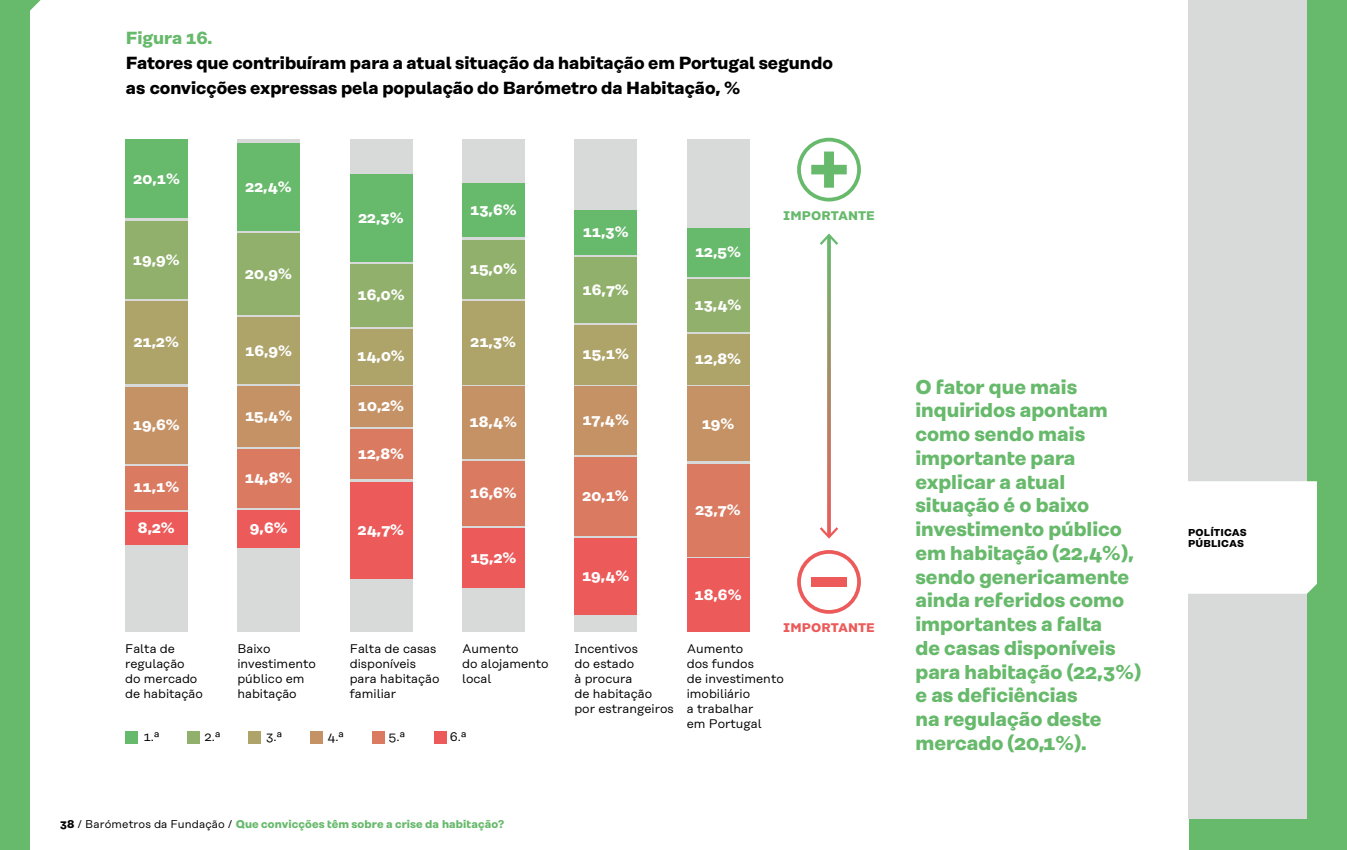
<style>
.page{position:relative;width:1347px;height:850px;background:#fff}
.page>*{position:absolute;margin:0;border:0;box-sizing:border-box;transform-origin:0 0}
.t1{font:700 20px/23.8px "Rational Text";color:#67b96b}
.t2{font:700 17.5px/25px "Rational Text";color:#000}
.t3{font:700 17.5px "Rational Text";color:#67b96b}
.t4{font:700 15px "Rational Text";color:#fff}
.t5{font:12.5px/15px "Rational Text";color:#000}
.t6{font:700 12.5px "Rational Text";letter-spacing:.015em;color:#67b96b}
.t7{font:700 12.5px "Rational Text";letter-spacing:.015em;color:#ec5a5a}
.t8{font:700 11.25px "Rational Text";letter-spacing:.01em;color:#67b96b}
.t9{font:700 10px/11.2px "Rational Text";letter-spacing:.01em;color:#000}
.s1{color:#000}
.s2{font-weight:400;color:#000}
</style>
<div class="page">
<div style="left:0;top:0;width:1346px;height:850px;background:#67b96b"></div>
<div style="left:30px;top:0;width:1158px;height:850px;background:#fff"></div>
<div style="left:1188px;top:0;width:118px;height:819px;background:#d8dada"></div>
<svg style="left:30px;top:0;width:11px;height:11px"></svg>
<div style="left:125px;top:140px;width:63px;height:492px;background:#d8dada"></div>
<div style="left:237px;top:140px;width:63px;height:492px;background:#d8dada"></div>
<div style="left:350px;top:140px;width:62px;height:492px;background:#d8dada"></div>
<div style="left:462px;top:140px;width:62px;height:492px;background:#d8dada"></div>
<div style="left:574px;top:140px;width:63px;height:492px;background:#d8dada"></div>
<div style="left:686px;top:140px;width:63px;height:492px;background:#d8dada"></div>
<div style="left:125px;top:301px;width:63px;height:83px;background:#aea369"></div>
<div style="left:237px;top:318px;width:63px;height:66px;background:#aea369"></div>
<div style="left:350px;top:329px;width:62px;height:55px;background:#aea369"></div>
<div style="left:462px;top:301px;width:62px;height:83px;background:#aea369"></div>
<div style="left:574px;top:325px;width:63px;height:59px;background:#aea369"></div>
<div style="left:686px;top:334px;width:63px;height:50px;background:#aea369"></div>
<div style="left:125px;top:221px;width:63px;height:78px;background:#90b06b"></div>
<div style="left:237px;top:233px;width:63px;height:82px;background:#90b06b"></div>
<div style="left:350px;top:264px;width:62px;height:63px;background:#90b06b"></div>
<div style="left:462px;top:240px;width:62px;height:58px;background:#90b06b"></div>
<div style="left:574px;top:257px;width:63px;height:66px;background:#90b06b"></div>
<div style="left:686px;top:279px;width:63px;height:53px;background:#90b06b"></div>
<div style="left:125px;top:140px;width:63px;height:78px;background:#67b96b"></div>
<div style="left:237px;top:143px;width:63px;height:88px;background:#67b96b"></div>
<div style="left:350px;top:174px;width:62px;height:88px;background:#67b96b"></div>
<div style="left:462px;top:184px;width:62px;height:53px;background:#67b96b"></div>
<div style="left:574px;top:210px;width:63px;height:45px;background:#67b96b"></div>
<div style="left:686px;top:228px;width:63px;height:49px;background:#67b96b"></div>
<div style="left:125px;top:387px;width:63px;height:76px;background:#c59266"></div>
<div style="left:237px;top:387px;width:63px;height:60px;background:#c59266"></div>
<div style="left:350px;top:387px;width:62px;height:40px;background:#c59266"></div>
<div style="left:462px;top:387px;width:62px;height:72px;background:#c59266"></div>
<div style="left:574px;top:387px;width:63px;height:68px;background:#c59266"></div>
<div style="left:686px;top:387px;width:63px;height:74px;background:#c59266"></div>
<div style="left:125px;top:466px;width:63px;height:43px;background:#da7a61"></div>
<div style="left:237px;top:449px;width:63px;height:58px;background:#da7a61"></div>
<div style="left:350px;top:429px;width:62px;height:50px;background:#da7a61"></div>
<div style="left:462px;top:461px;width:62px;height:65px;background:#da7a61"></div>
<div style="left:574px;top:457px;width:63px;height:79px;background:#da7a61"></div>
<div style="left:686px;top:464px;width:63px;height:92px;background:#da7a61"></div>
<div style="left:125px;top:512px;width:63px;height:32px;background:#ec5a5a"></div>
<div style="left:237px;top:510px;width:63px;height:37px;background:#ec5a5a"></div>
<div style="left:350px;top:482px;width:62px;height:97px;background:#ec5a5a"></div>
<div style="left:462px;top:529px;width:62px;height:59px;background:#ec5a5a"></div>
<div style="left:574px;top:539px;width:63px;height:76px;background:#ec5a5a"></div>
<div style="left:686px;top:559px;width:63px;height:73px;background:#ec5a5a"></div>
<div style="left:125px;top:731px;width:13px;height:13px;background:#67b96b"></div>
<div style="left:187px;top:731px;width:12px;height:13px;background:#90b06b"></div>
<div style="left:248px;top:731px;width:13px;height:13px;background:#aea369"></div>
<div style="left:310px;top:731px;width:13px;height:13px;background:#c59266"></div>
<div style="left:372px;top:731px;width:12px;height:13px;background:#da7a61"></div>
<div style="left:434px;top:731px;width:12px;height:13px;background:#ec5a5a"></div>
<svg style="left:820px;top:233px;width:18px;height:306px"></svg>
<svg style="left:811px;top:152px;width:35px;height:36px"></svg>
<div style="left:797px;top:138px;width:63px;height:63px;border:4px solid #67b96b;border-radius:50%"></div>
<div style="left:811px;top:577px;width:35px;height:10px;background:#ec5a5a"></div>
<div style="left:797px;top:550px;width:63px;height:64px;border:4px solid #ec5a5a;border-radius:50%"></div>
<div style="left:1188px;top:481px;width:128px;height:113px;background:#fff"></div>
<h2 class="t3" style="left:126px;top:27px;width:88px">Figura 16.</h2>
<h2 class="t2" style="left:126px;top:50px;width:708px">Fatores que contribuíram para a atual situação da habitação em Portugal segundo as convicções expressas pela população do Barómetro da Habitação, %</h2>
<p class="t4" style="left:134px;top:170px;width:48px">20,1%</p>
<p class="t4" style="left:133px;top:251px;width:48px">19,9%</p>
<p class="t4" style="left:134px;top:333px;width:47px">21,2%</p>
<p class="t4" style="left:133px;top:415px;width:48px">19,6%</p>
<p class="t4" style="left:133px;top:478px;width:47px">11,1%</p>
<p class="t4" style="left:245px;top:177px;width:48px">22,4%</p>
<p class="t4" style="left:245px;top:265px;width:48px">20,9%</p>
<p class="t4" style="left:358px;top:208px;width:47px">22,3%</p>
<p class="t4" style="left:357px;top:286px;width:49px">16,0%</p>
<p class="t4" style="left:245px;top:341px;width:48px">16,9%</p>
<p class="t4" style="left:357px;top:347px;width:49px">14,0%</p>
<p class="t4" style="left:245px;top:407px;width:49px">15,4%</p>
<p class="t4" style="left:245px;top:469px;width:49px">14,8%</p>
<p class="t4" style="left:358px;top:397px;width:48px">10,2%</p>
<p class="t4" style="left:358px;top:445px;width:48px">12,8%</p>
<p class="t4" style="left:138px;top:518px;width:38px">8,2%</p>
<p class="t4" style="left:250px;top:519px;width:39px">9,6%</p>
<p class="t4" style="left:358px;top:520px;width:48px">24,7%</p>
<p class="t4" style="left:470px;top:201px;width:48px">13,6%</p>
<p class="t4" style="left:470px;top:259px;width:49px">15,0%</p>
<p class="t4" style="left:470px;top:333px;width:47px">21,3%</p>
<p class="t4" style="left:582px;top:223px;width:47px">11,3%</p>
<p class="t4" style="left:582px;top:280px;width:48px">16,7%</p>
<p class="t4" style="left:695px;top:242px;width:47px">12,5%</p>
<p class="t4" style="left:694px;top:296px;width:48px">13,4%</p>
<p class="t4" style="left:582px;top:345px;width:48px">15,1%</p>
<p class="t4" style="left:695px;top:349px;width:48px">12,8%</p>
<p class="t4" style="left:469px;top:413px;width:49px">18,4%</p>
<p class="t4" style="left:582px;top:411px;width:48px">17,4%</p>
<p class="t4" style="left:701px;top:414px;width:34px">19%</p>
<p class="t4" style="left:470px;top:484px;width:48px">16,6%</p>
<p class="t4" style="left:582px;top:487px;width:48px">20,1%</p>
<p class="t4" style="left:470px;top:549px;width:47px">15,2%</p>
<p class="t4" style="left:582px;top:567px;width:49px">19,4%</p>
<p class="t4" style="left:695px;top:500px;width:47px">23,7%</p>
<p class="t4" style="left:694px;top:586px;width:48px">18,6%</p>
<p class="t6" style="left:783px;top:208px;width:93px">IMPORTANTE</p>
<p class="t7" style="left:783px;top:620px;width:93px">IMPORTANTE</p>
<p class="t5" style="left:125px;top:641px;width:79px">Falta de regulação do mercado de habitação</p>
<p class="t5" style="left:237px;top:641px;width:80px">Baixo investimento público em habitação</p>
<p class="t5" style="left:350px;top:641px;width:91px">Falta de casas disponíveis para habitação familiar</p>
<p class="t5" style="left:462px;top:641px;width:88px">Aumento<br>do alojamento local</p>
<p class="t5" style="left:574px;top:641px;width:101px">Incentivos<br>do estado<br>à procura<br>de habitação por estrangeiros</p>
<p class="t5" style="left:686px;top:641px;width:99px">Aumento<br>dos fundos<br>de investimento imobiliário<br>a trabalhar<br>em Portugal</p>
<p class="t5" style="left:143px;top:729px;width:17px">1.ª</p>
<p class="t5" style="left:205px;top:729px;width:17px">2.ª</p>
<p class="t5" style="left:266px;top:729px;width:17px">3.ª</p>
<p class="t5" style="left:327px;top:729px;width:18px">4.ª</p>
<p class="t5" style="left:388px;top:729px;width:18px">5.ª</p>
<p class="t5" style="left:450px;top:729px;width:18px">6.ª</p>
<p class="t8" style="left:60px;top:817px;width:445px"><span class="s1">38</span> <span class="s2">/ Barómetros da Fundação /</span> Que convicções têm sobre a crise da habitação?</p>
<p class="t1" style="left:915px;top:375px;width:227px">O fator que mais inquiridos apontam como sendo mais importante para explicar a atual situação é o baixo investimento público em habitação (22,4%), sendo genericamente ainda referidos como importantes a falta<br>de casas disponíveis para habitação (22,3%) e as deficiências<br>na regulação deste mercado (20,1%).</p>
<p class="t9" style="left:1188px;top:527px;width:60px">POLÍTICAS<br>PÚBLICAS</p>
</div>
